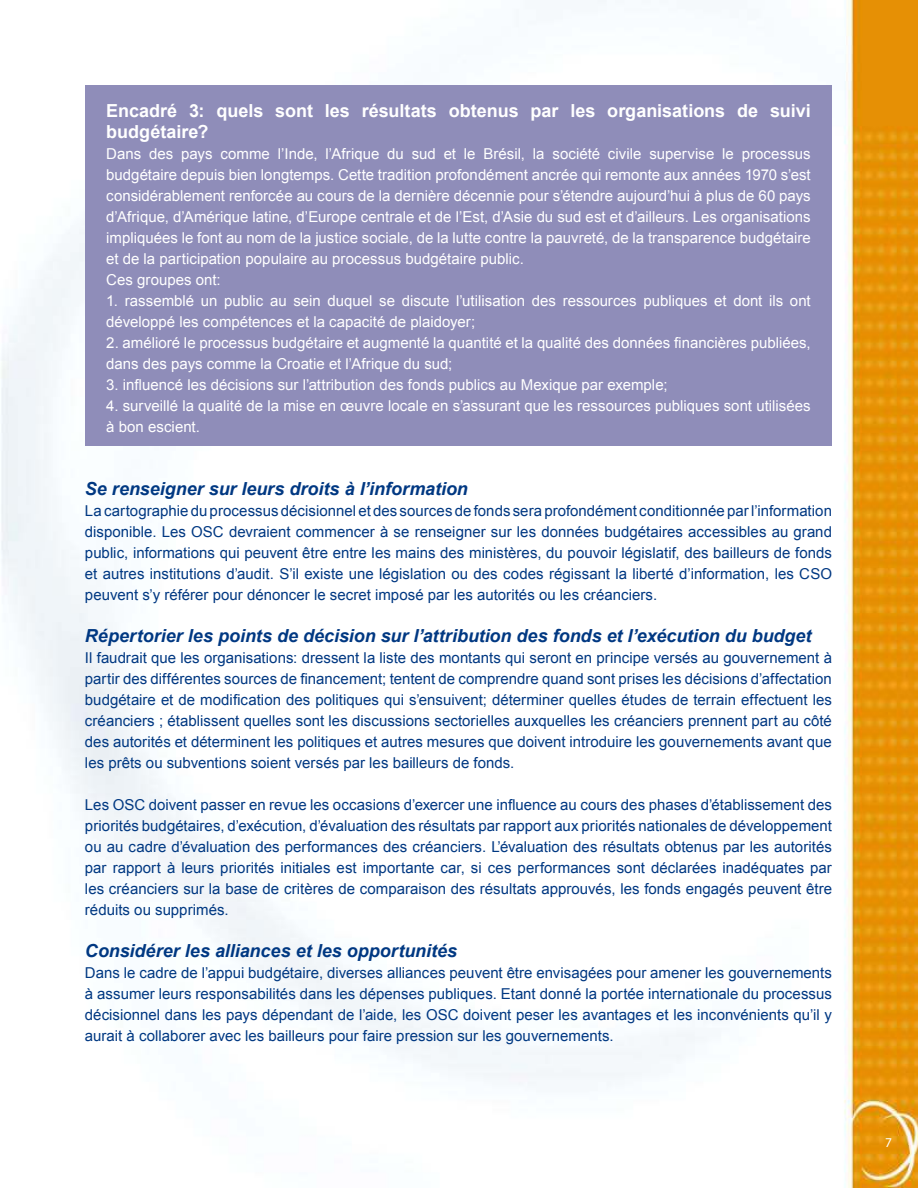
<style>
.page{position:relative;width:918px;height:1188px;background:#fff}
.page>*{position:absolute;margin:0;border:0;box-sizing:border-box;transform-origin:0 0}
.t1{font:italic 700 18px "Arial";letter-spacing:-.005em;color:#003882}
.t2{font:700 18px/21px "Arial";color:#fff}
.t3{font:15px/21px "Arial";color:#003882;text-align:justify}
.t4{font:15px/21px "Arial";color:#fff}
.t5{font:13.5px "Myriad Pro";color:#fff}
</style>
<div class="page">
<img style="left:1px;top:0;width:917px;height:1188px">
<div style="left:85px;top:85px;width:747px;height:361px;background:#8f8db9"></div>
<p class="t2" style="left:106px;top:102px;width:706px">Encadré 3: quels sont les résultats obtenus par les organisations de suivi budgétaire?</p>
<p class="t4" style="left:106px;top:143px;width:706px">Dans des pays comme l’Inde, l’Afrique du sud et le Brésil, la société civile supervise le processus budgétaire depuis bien longtemps. Cette tradition profondément ancrée qui remonte aux années 1970 s’est considérablement renforcée au cours de la dernière décennie pour s’étendre aujourd’hui à plus de 60 pays d’Afrique, d’Amérique latine, d’Europe centrale et de l’Est, d’Asie du sud est et d’ailleurs. Les organisations impliquées le font au nom de la justice sociale, de la lutte contre la pauvreté, de la transparence budgétaire et de la participation populaire au processus budgétaire public.<br>Ces groupes ont:</p>
<p class="t4" style="left:106px;top:290px;width:706px">1. rassemblé un public au sein duquel se discute l’utilisation des ressources publiques et dont ils ont développé les compétences et la capacité de plaidoyer;</p>
<p class="t4" style="left:106px;top:332px;width:706px">2. amélioré le processus budgétaire et augmenté la quantité et la qualité des données financières publiées, dans des pays comme la Croatie et l’Afrique du sud;</p>
<p class="t4" style="left:106px;top:374px;width:563px">3. influencé les décisions sur l’attribution des fonds publics au Mexique par exemple;</p>
<p class="t4" style="left:106px;top:395px;width:706px">4. surveillé la qualité de la mise en œuvre locale en s’assurant que les ressources publiques sont utilisées à bon escient.</p>
<p class="t1" style="left:85px;top:482px;width:384px">Se renseigner sur leurs droits à l’information</p>
<p class="t3" style="left:85px;top:500px;width:749px">La cartographie du processus décisionnel et des sources de fonds sera profondément conditionnée par l’information disponible. Les OSC devraient commencer à se renseigner sur les données budgétaires accessibles au grand public, informations qui peuvent être entre les mains des ministères, du pouvoir législatif, des bailleurs de fonds et autres institutions d’audit. S’il existe une législation ou des codes régissant la liberté d’information, les CSO peuvent s’y référer pour dénoncer le secret imposé par les autorités ou les créanciers.</p>
<p class="t1" style="left:85px;top:629px;width:728px">Répertorier les points de décision sur l’attribution des fonds et l’exécution du budget</p>
<p class="t3" style="left:85px;top:647px;width:749px">Il faudrait que les organisations: dressent la liste des montants qui seront en principe versés au gouvernement à partir des différentes sources de financement; tentent de comprendre quand sont prises les décisions d’affectation budgétaire et de modification des politiques qui s’ensuivent; déterminer quelles études de terrain effectuent les créanciers ; établissent quelles sont les discussions sectorielles auxquelles les créanciers prennent part au côté des autorités et déterminent les politiques et autres mesures que doivent introduire les gouvernements avant que les prêts ou subventions soient versés par les bailleurs de fonds.</p>
<p class="t3" style="left:85px;top:794px;width:749px">Les OSC doivent passer en revue les occasions d’exercer une influence au cours des phases d’établissement des priorités budgétaires, d’exécution, d’évaluation des résultats par rapport aux priorités nationales de développement ou au cadre d’évaluation des performances des créanciers. L’évaluation des résultats obtenus par les autorités par rapport à leurs priorités initiales est importante car, si ces performances sont déclarées inadéquates par les créanciers sur la base de critères de comparaison des résultats approuvés, les fonds engagés peuvent être réduits ou supprimés.</p>
<p class="t1" style="left:85px;top:944px;width:374px">Considérer les alliances et les opportunités</p>
<p class="t3" style="left:85px;top:962px;width:749px">Dans le cadre de l’appui budgétaire, diverses alliances peuvent être envisagées pour amener les gouvernements à assumer leurs responsabilités dans les dépenses publiques. Etant donné la portée internationale du processus décisionnel dans les pays dépendant de l’aide, les OSC doivent peser les avantages et les inconvénients qu’il y aurait à collaborer avec les bailleurs pour faire pression sur les gouvernements.</p>
<p class="t5" style="left:885px;top:1134px;width:8px">7</p>
</div>
